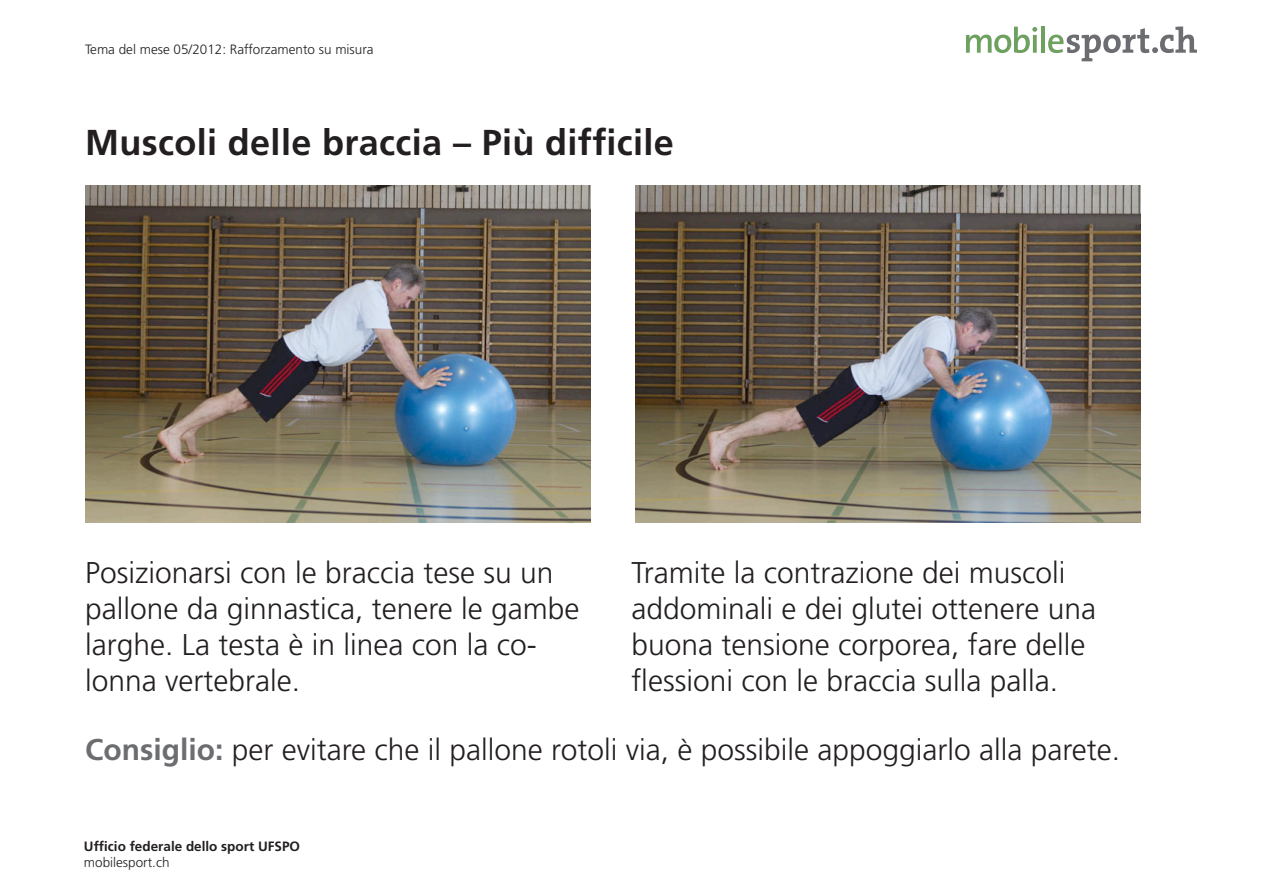
<style>
.page{position:relative;width:1263px;height:893px;background:#fff}
.page>*{position:absolute;margin:0;border:0;box-sizing:border-box;transform-origin:0 0}
._1_Haupttitel{font:700 36px "Frutiger LT";letter-spacing:.01em;color:#231f20}
.Gundtext_i{font:300 30px/36px "Frutiger LT";color:#231f20}
.t1{font:300 13.5px "Frutiger LT";color:#231f20}
.t2{font:700 13.5px "Frutiger LT";color:#231f20}
.s1{font-weight:700;color:#6c6d70}
</style>
<div class="page">
<svg style="left:966px;top:27px;width:71px;height:26px"></svg>
<hr style="left:1041px;top:27px;width:4px;height:26px;background:#6ea060">
<svg style="left:1048px;top:27px;width:149px;height:34px"></svg>
<img style="left:85px;top:185px;width:505px;height:338px">
<img style="left:636px;top:185px;width:505px;height:338px">
<p class="t1" style="left:85px;top:42px;width:290px">Tema del mese 05/2012: Rafforzamento su misura</p>
<p class="_1_Haupttitel" style="left:85px;top:121px;width:590px">Muscoli delle braccia – Più difficile</p>
<p class="Gundtext_i" style="left:85px;top:555px;width:496px">Posizionarsi con le braccia tese su un pallone da ginnastica, tenere le gambe larghe. La testa è in linea con la co&shy;lonna vertebrale.</p>
<p class="Gundtext_i" style="left:631px;top:555px;width:466px">Tramite la contrazione dei muscoli addominali e dei glutei ottenere una buona tensione corporea, fare delle flessioni con le braccia sulla palla.</p>
<p class="Gundtext_i" style="left:85px;top:732px;width:1037px"><span class="s1">Consiglio:</span> per evitare che il pallone rotoli via, è possibile appoggiarlo alla parete.</p>
<p class="t2" style="left:84px;top:839px;width:218px">Ufficio federale dello sport UFSPO</p>
<p class="t1" style="left:84px;top:855px;width:87px">mobilesport.ch</p>
</div>
